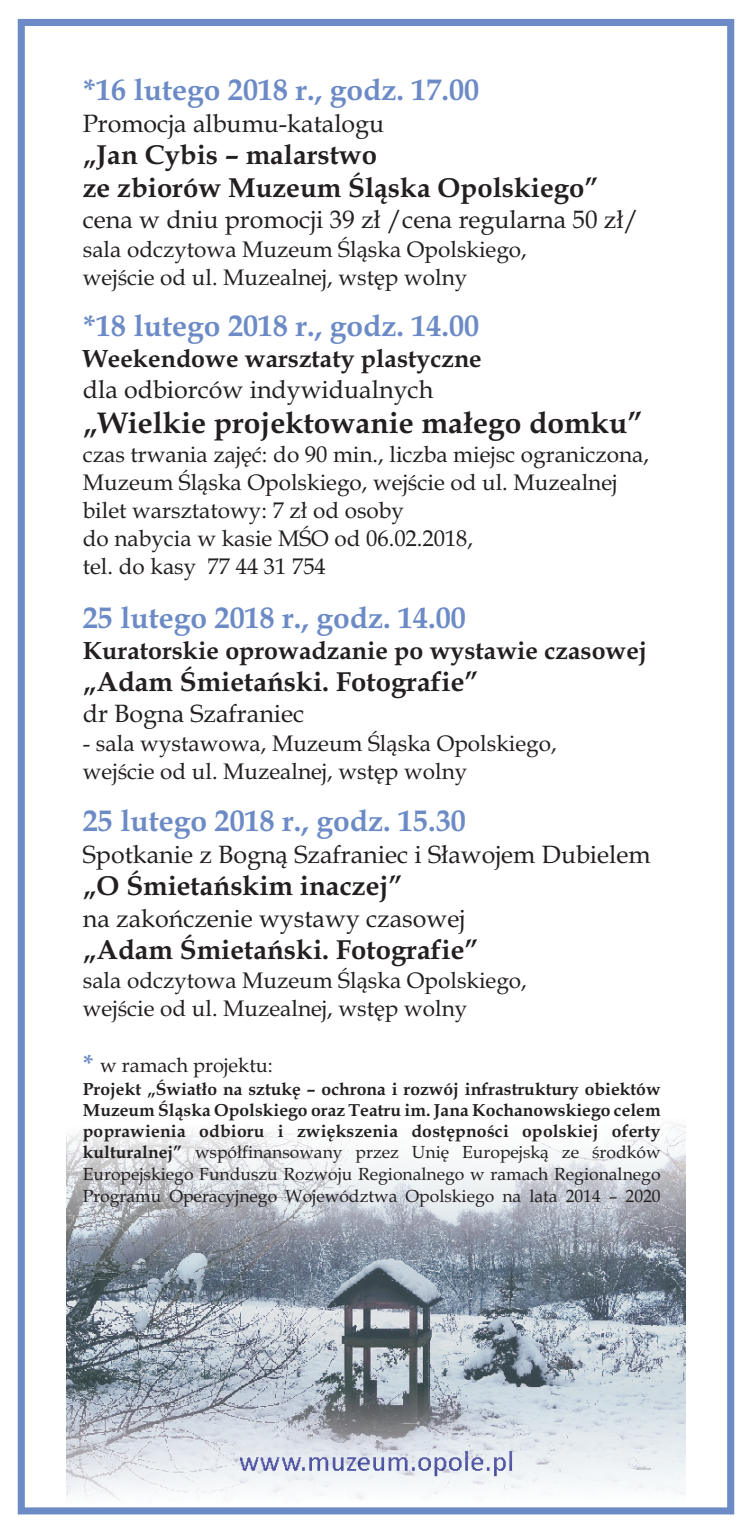
<style>
.page{position:relative;width:752px;height:1531px;background:#fff}
.page>*{position:absolute;margin:0;border:0;box-sizing:border-box;transform-origin:0 0}
.t1{font:700 30px "Book Antiqua";color:#6c8bc6}
.t2{font:700 30px "Book Antiqua";color:#231f20}
.t3{font:700 27.5px/32.8px "Book Antiqua";color:#231f20}
.t4{font:25px "Book Antiqua";color:#231f20}
.t5{font:700 25px "Book Antiqua";color:#231f20}
.t6{font:22.5px/28px "Book Antiqua";color:#231f20}
.t7{font:20px "Book Antiqua";color:#231f20}
.t8{font:700 17.5px/21.2px "Book Antiqua";letter-spacing:.01em;color:#231f20;text-align:justify}
.s1{font-weight:700;font-size:25px;color:#6c8bc6}
.s2{font-weight:400}
</style>
<div class="page">
<div style="left:18px;top:19px;width:715px;height:1495px;border:7px solid #6c8bc6"></div>
<img style="left:67px;top:1123px;width:618px;height:377px">
<h1 class="t1" style="left:83px;top:78px;width:397px">*16 lutego 2018 r., godz. 17.00</h1>
<p class="t4" style="left:83px;top:114px;width:303px">Promocja albumu-katalogu</p>
<p class="t3" style="left:83px;top:142px;width:516px">„Jan Cybis – malarstwo<br>ze zbiorów Muzeum Œl¹ska Opolskiego”</p>
<p class="t4" style="left:83px;top:210px;width:557px">cena w dniu promocji 39 z³ /cena regularna 50 z³/</p>
<p class="t6" style="left:83px;top:238px;width:445px">sala odczytowa Muzeum Œl¹ska Opolskiego, wejœcie od ul. Muzealnej, wstêp wolny</p>
<h1 class="t1" style="left:83px;top:314px;width:397px">*18 lutego 2018 r., godz. 14.00</h1>
<p class="t5" style="left:83px;top:349px;width:400px">Weekendowe warsztaty plastyczne</p>
<p class="t4" style="left:83px;top:380px;width:352px">dla odbiorców indywidualnych</p>
<h1 class="t2" style="left:83px;top:411px;width:561px">„Wielkie projektowanie ma³ego domku”</h1>
<p class="t6" style="left:83px;top:443px;width:567px">czas trwania zajêæ: do 90 min., liczba miejsc ograniczona, Muzeum Œl¹ska Opolskiego, wejœcie od ul. Muzealnej bilet warsztatowy: 7 z³ od osoby<br>do nabycia w kasie MŒO od 06.02.2018,<br>tel. do kasy 77 44 31 754</p>
<h1 class="t1" style="left:83px;top:606px;width:384px">25 lutego 2018 r., godz. 14.00</h1>
<p class="t5" style="left:83px;top:641px;width:565px">Kuratorskie oprowadzanie po wystawie czasowej</p>
<p class="t3" style="left:83px;top:668px;width:396px">„Adam Œmietañski. Fotografie”</p>
<p class="t4" style="left:83px;top:704px;width:223px">dr Bogna Szafraniec</p>
<p class="t6" style="left:83px;top:732px;width:475px">- sala wystawowa, Muzeum Œl¹ska Opolskiego, wejœcie od ul. Muzealnej, wstêp wolny</p>
<h1 class="t1" style="left:83px;top:809px;width:384px">25 lutego 2018 r., godz. 15.30</h1>
<p class="t4" style="left:83px;top:844px;width:569px">Spotkanie z Bogn¹ Szafraniec i S³awojem Dubielem</p>
<p class="t3" style="left:83px;top:872px;width:321px">„O Œmietañskim inaczej”</p>
<p class="t4" style="left:83px;top:908px;width:384px">na zakoñczenie wystawy czasowej</p>
<p class="t3" style="left:83px;top:936px;width:396px">„Adam Œmietañski. Fotografie”</p>
<p class="t6" style="left:83px;top:969px;width:445px">sala odczytowa Muzeum Œl¹ska Opolskiego, wejœcie od ul. Muzealnej, wstêp wolny</p>
<p class="t7" style="left:83px;top:1057px;width:191px"><span class="s1">*</span> w ramach projektu:</p>
<p class="t8" style="left:83px;top:1080px;width:579px">Projekt „Œwiat³o na sztukê – ochrona i rozwój infrastruktury obiektów Muzeum Œl¹ska Opolskiego oraz Teatru im. Jana Kochanowskiego celem poprawienia odbioru i zwiêkszenia dostêpnoœci opolskiej oferty kulturalnej” <span class="s2">wspó³finansowany przez Uniê Europejsk¹ ze œrodków Europejskiego Funduszu Rozwoju Regionalnego w ramach Regionalnego Programu Operacyjnego Województwa Opolskiego na lata 2014 – 2020</span></p>
</div>
